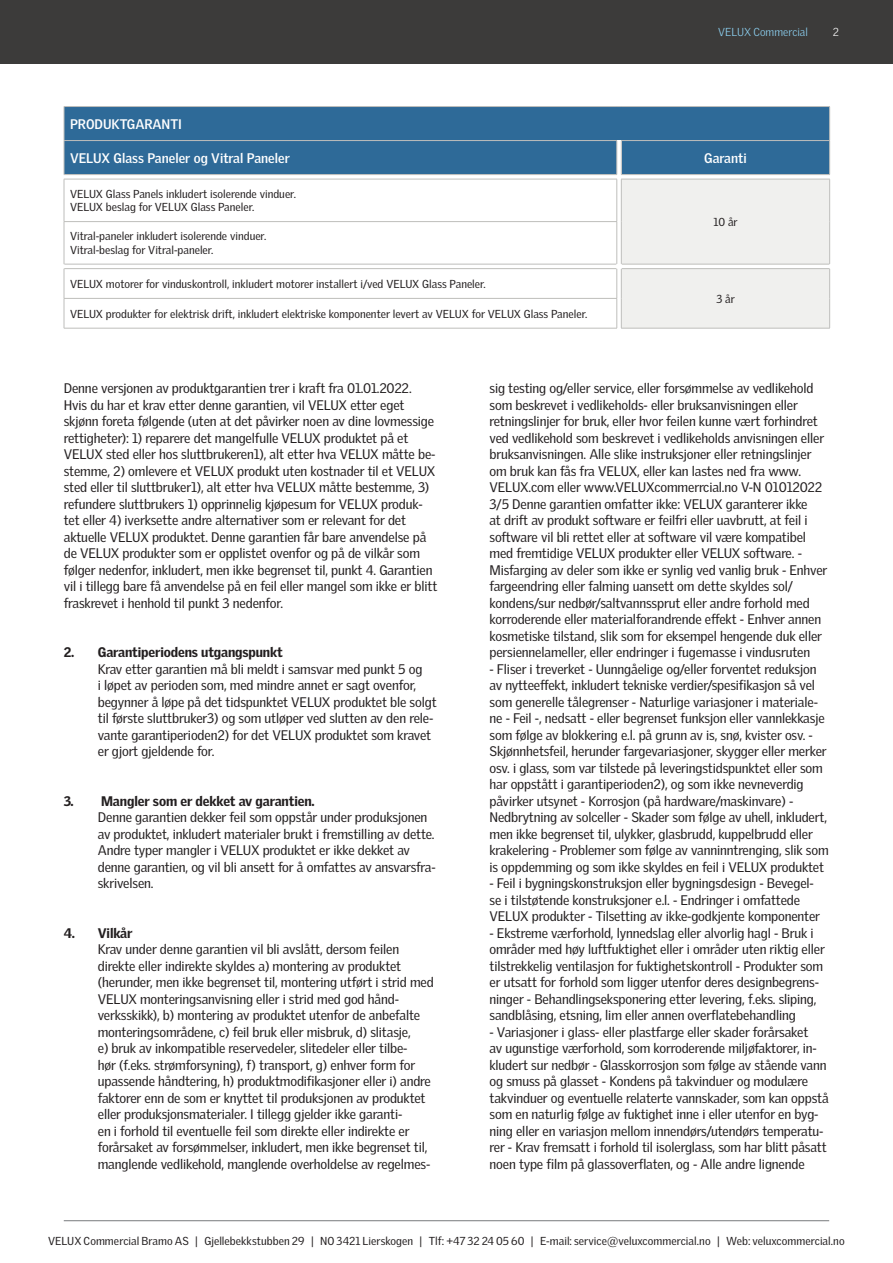
<style>
.page{position:relative;width:893px;height:1263px;background:#fff}
.page>*{position:absolute;margin:0;border:0;box-sizing:border-box;transform-origin:0 0}
.t1{font:13.5px/16.5px "Velux Gothic";letter-spacing:-.01em;color:#231f20}
.t2{font:900 13.5px "Velux Gothic";letter-spacing:-.01em;color:#231f20}
.Tabel_-_tekst{font:700 13.5px "Velux Gothic";color:#fff}
.Tabel_-_tekst-2{font:11.25px "Velux Gothic";color:#231f20}
.t3{font:300 11.25px "Velux Gothic";letter-spacing:.005em;color:#8ed3f4}
.t4{font:300 11.25px "Velux Gothic";color:#fff}
</style>
<div class="page">
<div style="left:0;top:0;width:893px;height:64px;background:#3c3b3a"></div>
<hr style="left:64px;top:1220px;width:765px;height:1px;background:#77797c">
<div style="left:65px;top:107px;width:764px;height:67px;background:#2e6a98"></div>
<svg style="left:618px;top:141px;width:3px;height:33px"></svg>
<svg style="left:65px;top:178px;width:552px;height:150px"></svg>
<hr style="left:64px;top:179px;width:553px;height:1px;background:#bebebb">
<hr style="left:64px;top:179px;width:1px;height:42px;background:#bebebb">
<hr style="left:64px;top:221px;width:553px;height:1px;background:#bebebb">
<hr style="left:64px;top:222px;width:1px;height:42px;background:#bebebb">
<hr style="left:64px;top:264px;width:553px;height:1px;background:#bebebb">
<hr style="left:64px;top:268px;width:553px;height:1px;background:#bebebb">
<hr style="left:64px;top:298px;width:553px;height:1px;background:#bebebb">
<hr style="left:64px;top:328px;width:553px;height:1px;background:#bebebb">
<hr style="left:64px;top:106px;width:553px;height:1px;background:#bebebb">
<hr style="left:64px;top:107px;width:1px;height:33px;background:#bebebb">
<hr style="left:621px;top:106px;width:209px;height:1px;background:#bebebb">
<hr style="left:64px;top:140px;width:553px;height:1px;background:#bebebb">
<hr style="left:64px;top:141px;width:1px;height:33px;background:#bebebb">
<hr style="left:617px;top:141px;width:1px;height:33px;background:#bebebb">
<hr style="left:64px;top:174px;width:553px;height:1px;background:#bebebb">
<hr style="left:829px;top:107px;width:1px;height:33px;background:#bebebb">
<hr style="left:621px;top:140px;width:209px;height:1px;background:#bebebb">
<hr style="left:621px;top:141px;width:1px;height:33px;background:#bebebb">
<hr style="left:829px;top:141px;width:1px;height:33px;background:#bebebb">
<svg style="left:64px;top:264px;width:1px;height:64px"></svg>
<svg style="left:617px;top:174px;width:213px;height:155px"></svg>
<p class="t3" style="left:718px;top:25px;width:91px">VELUX Commercial</p>
<p class="t4" style="left:833px;top:25px;width:8px">2</p>
<p class="Tabel_-_tekst" style="left:70px;top:116px;width:114px">PRODUKTGARANTI</p>
<p class="Tabel_-_tekst" style="left:70px;top:150px;width:221px">VELUX Glass Paneler og Vitral Paneler</p>
<p class="Tabel_-_tekst" style="left:704px;top:150px;width:44px">Garanti</p>
<p class="Tabel_-_tekst-2" style="left:70px;top:187px;width:227px">VELUX Glass Panels inkludert isolerende vinduer.</p>
<p class="Tabel_-_tekst-2" style="left:70px;top:201px;width:186px">VELUX beslag for VELUX Glass Paneler.</p>
<p class="Tabel_-_tekst-2" style="left:713px;top:215px;width:26px">10 år</p>
<p class="Tabel_-_tekst-2" style="left:70px;top:230px;width:198px">Vitral-paneler inkludert isolerende vinduer.</p>
<p class="Tabel_-_tekst-2" style="left:70px;top:243px;width:145px">Vitral-beslag for Vitral-paneler.</p>
<p class="Tabel_-_tekst-2" style="left:70px;top:277px;width:417px">VELUX motorer for vinduskontroll, inkludert motorer installert i/ved VELUX Glass Paneler.</p>
<p class="Tabel_-_tekst-2" style="left:716px;top:292px;width:20px">3 år</p>
<p class="Tabel_-_tekst-2" style="left:70px;top:307px;width:519px">VELUX produkter for elektrisk drift, inkludert elektriske komponenter levert av VELUX for VELUX Glass Paneler.</p>
<p class="t1" style="left:64px;top:380px;width:375px">Denne versjonen av produktgarantien trer i kraft fra 01.01.2022.<br>Hvis du har et krav etter denne garantien, vil VELUX etter eget skjønn foreta følgende (uten at det påvirker noen av dine lovmessige rettigheter): 1) reparere det mangelfulle VELUX produktet på et VELUX sted eller hos sluttbrukeren1), alt etter hva VELUX måtte be&shy;stemme, 2) omlevere et VELUX produkt uten kostnader til et VELUX sted eller til sluttbruker1), alt etter hva VELUX måtte bestemme, 3) refundere sluttbrukers 1) opprinnelig kjøpesum for VELUX produk&shy;tet eller 4) iverksette andre alternativer som er relevant for det aktuelle VELUX produktet. Denne garantien får bare anvendelse på de VELUX produkter som er opplistet ovenfor og på de vilkår som følger nedenfor, inkludert, men ikke begrenset til, punkt 4. Garantien vil i tillegg bare få anvendelse på en feil eller mangel som ikke er blitt fraskrevet i henhold til punkt 3 nedenfor.</p>
<p class="t2" style="left:64px;top:644px;width:221px">2. Garantiperiodens utgangspunkt</p>
<p class="t1" style="left:98px;top:660px;width:340px">Krav etter garantien må bli meldt i samsvar med punkt 5 og<br>i løpet av perioden som, med mindre annet er sagt ovenfor, begynner å løpe på det tidspunktet VELUX produktet ble solgt til første sluttbruker3) og som utløper ved slutten av den rele&shy;vante garantiperioden2) for det VELUX produktet som kravet er gjort gjeldende for.</p>
<p class="t2" style="left:64px;top:792px;width:252px">3. Mangler som er dekket av garantien.</p>
<p class="t1" style="left:98px;top:809px;width:339px">Denne garantien dekker feil som oppstår under produksjonen av produktet, inkludert materialer brukt i fremstilling av dette.<br>Andre typer mangler i VELUX produktet er ikke dekket av denne garantien, og vil bli ansett for å omfattes av ansvarsfra&shy;skrivelsen.</p>
<p class="t2" style="left:64px;top:924px;width:70px">4. Vilkår</p>
<p class="t1" style="left:98px;top:941px;width:338px">Krav under denne garantien vil bli avslått, dersom feilen direkte eller indirekte skyldes a) montering av produktet (herunder, men ikke begrenset til, montering utført i strid med VELUX monteringsanvisning eller i strid med god hånd&shy;verksskikk), b) montering av produktet utenfor de anbefalte monteringsområdene, c) feil bruk eller misbruk, d) slitasje,<br>e) bruk av inkompatible reservedeler, slitedeler eller tilbe-<br>hør (f.eks. strømforsyning), f) transport, g) enhver form for upassende håndtering, h) produktmodifikasjoner eller i) andre faktorer enn de som er knyttet til produksjonen av produktet eller produksjonsmaterialer. I tillegg gjelder ikke garanti-<br>en i forhold til eventuelle feil som direkte eller indirekte er forårsaket av forsømmelser, inkludert, men ikke begrenset til, manglende vedlikehold, manglende overholdelse av regelmes-</p>
<p class="t1" style="left:489px;top:380px;width:339px">sig testing og/eller service, eller forsømmelse av vedlikehold som beskrevet i vedlikeholds- eller bruksanvisningen eller retningslinjer for bruk, eller hvor feilen kunne vært forhindret ved vedlikehold som beskrevet i vedlikeholds anvisningen eller bruksanvisningen. Alle slike instruksjoner eller retningslinjer om bruk kan fås fra VELUX, eller kan lastes ned fra www.<br>VELUX.com eller www.VELUXcommerrcial.no V-N 01012022<br>3/5 Denne garantien omfatter ikke: VELUX garanterer ikke<br>at drift av produkt software er feilfri eller uavbrutt, at feil i software vil bli rettet eller at software vil være kompatibel med fremtidige VELUX produkter eller VELUX software. - Misfarging av deler som ikke er synlig ved vanlig bruk - Enhver fargeendring eller falming uansett om dette skyldes sol/ kondens/sur nedbør/saltvannssprut eller andre forhold med korroderende eller materialforandrende effekt - Enhver annen kosmetiske tilstand, slik som for eksempel hengende duk eller persiennelameller, eller endringer i fugemasse i vindusruten</p>
<p class="t1" style="left:489px;top:660px;width:341px">- Fliser i treverket - Uunngåelige og/eller forventet reduksjon av nytteeffekt, inkludert tekniske verdier/spesifikasjon så vel som generelle tålegrenser - Naturlige variasjoner i materiale&shy;ne - Feil -, nedsatt - eller begrenset funksjon eller vannlekkasje som følge av blokkering e.l. på grunn av is, snø, kvister osv. - Skjønnhetsfeil, herunder fargevariasjoner, skygger eller merker osv. i glass, som var tilstede på leveringstidspunktet eller som har oppstått i garantiperioden2), og som ikke nevneverdig påvirker utsynet - Korrosjon (på hardware/maskinvare) - Nedbrytning av solceller - Skader som følge av uhell, inkludert, men ikke begrenset til, ulykker, glasbrudd, kuppelbrudd eller krakelering - Problemer som følge av vanninntrenging, slik som is oppdemming og som ikke skyldes en feil i VELUX produktet</p>
<p class="t1" style="left:489px;top:875px;width:332px">- Feil i bygningskonstruksjon eller bygningsdesign - Bevegel&shy;se i tilstøtende konstruksjoner e.l. - Endringer i omfattede<br>VELUX produkter - Tilsetting av ikke-godkjente komponenter</p>
<p class="t1" style="left:489px;top:924px;width:337px">- Ekstreme værforhold, lynnedslag eller alvorlig hagl - Bruk i områder med høy luftfuktighet eller i områder uten riktig eller tilstrekkelig ventilasjon for fuktighetskontroll - Produkter som er utsatt for forhold som ligger utenfor deres designbegrens&shy;ninger - Behandlingseksponering etter levering, f.eks. sliping, sandblåsing, etsning, lim eller annen overflatebehandling</p>
<p class="t1" style="left:489px;top:1023px;width:341px">- Variasjoner i glass- eller plastfarge eller skader forårsaket<br>av ugunstige værforhold, som korroderende miljøfaktorer, in&shy;kludert sur nedbør - Glasskorrosjon som følge av stående vann og smuss på glasset - Kondens på takvinduer og modulære takvinduer og eventuelle relaterte vannskader, som kan oppstå som en naturlig følge av fuktighet inne i eller utenfor en byg&shy;ning eller en variasjon mellom innendørs/utendørs temperatu&shy;rer - Krav fremsatt i forhold til isolerglass, som har blitt påsatt noen type film på glassoverflaten, og - Alle andre lignende</p>
<p class="Tabel_-_tekst-2" style="left:48px;top:1234px;width:798px">VELUX Commercial Bramo AS | Gjellebekkstubben 29 | NO 3421 Lierskogen | Tlf: +47 32 24 05 60 | E-mail: service@veluxcommercial.no | Web: veluxcommercial.no</p>
</div>
